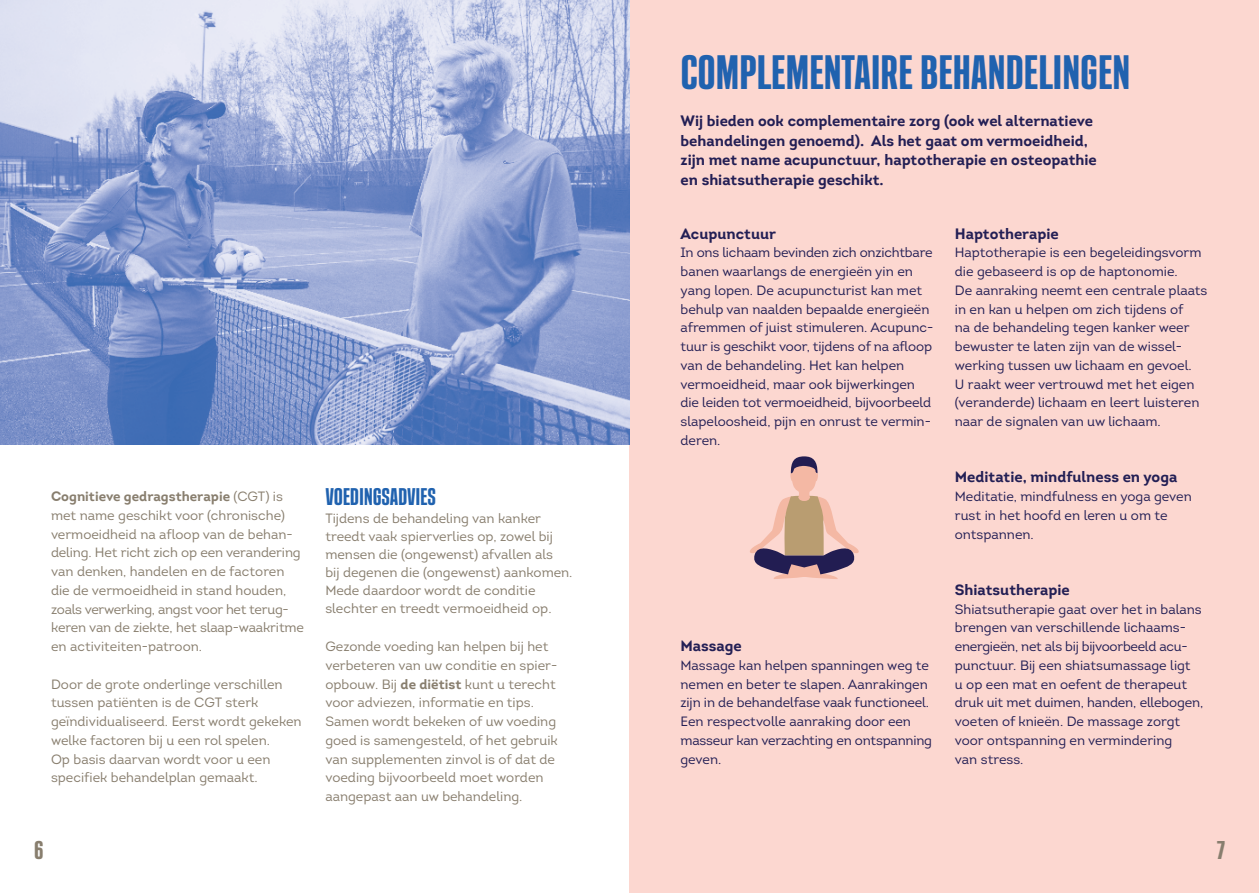
<style>
.page{position:relative;width:1259px;height:893px;background:#fff}
.page>*{position:absolute;margin:0;border:0;box-sizing:border-box;transform-origin:0 0}
.t1{font:800 condensed 45px "HK Compression";letter-spacing:-.01em;color:#2062af}
.t2{font:800 condensed 24px "HK Compression";color:#887e6e}
.t3{font:800 condensed 22.5px "HK Compression";letter-spacing:-.01em;color:#2062af}
.t4{font:700 15px/19.5px "Intro";color:#231f55}
.t5{font:13.5px/18.8px "Intro";color:#231f55}
.t6{font:13.5px/18.8px "Intro";color:#887e6e}
.s1{font-weight:700}
</style>
<div class="page">
<div style="left:629px;top:0;width:630px;height:893px;background:#fcd7d0"></div>
<svg style="left:750px;top:456px;width:109px;height:123px"></svg>
<img style="left:0;top:0;width:629px;height:445px">
<p class="t6" style="left:51px;top:487px;width:254px"><span class="s1">Cognitieve gedragstherapie</span> (CGT) is met name geschikt voor (chronische) vermoeidheid na afloop van de behan&shy;deling. Het richt zich op een verandering van denken, handelen en de factoren die de vermoeidheid in stand houden, zoals verwerking, angst voor het terug&shy;keren van de ziekte, het slaap-waakritme en activiteiten-patroon.</p>
<p class="t6" style="left:51px;top:675px;width:252px">Door de grote onderlinge verschillen tussen patiënten is de CGT sterk geïndividualiseerd. Eerst wordt gekeken welke factoren bij u een rol spelen.<br>Op basis daarvan wordt voor u een specifiek behandelplan gemaakt.</p>
<h3 class="t3" style="left:325px;top:482px;width:112px">VOEDINGSADVIES</h3>
<p class="t6" style="left:325px;top:509px;width:249px;line-height:18px">Tijdens de behandeling van kanker treedt vaak spierverlies op, zowel bij mensen die (ongewenst) afvallen als<br>bij degenen die (ongewenst) aankomen.<br>Mede daardoor wordt de conditie slechter en treedt vermoeidheid op.</p>
<p class="t6" style="left:325px;top:637px;width:234px">Gezonde voeding kan helpen bij het verbeteren van uw conditie en spier&shy;opbouw. Bij <span class="s1">de diëtist</span> kunt u terecht voor adviezen, informatie en tips.<br>Samen wordt bekeken of uw voeding goed is samengesteld, of het gebruik van supplementen zinvol is of dat de voeding bijvoorbeeld moet worden aangepast aan uw behandeling.</p>
<h1 class="t1" style="left:680px;top:43px;width:451px">COMPLEMENTAIRE BEHANDELINGEN</h1>
<p class="t4" style="left:680px;top:111px;width:418px">Wij bieden ook complementaire zorg (ook wel alternatieve behandelingen genoemd). Als het gaat om vermoeidheid, zijn met name acupunctuur, haptotherapie en osteopathie en shiatsutherapie geschikt.</p>
<p class="t4" style="left:680px;top:223px;width:97px">Acupunctuur</p>
<p class="t5" style="left:680px;top:243px;width:254px">In ons lichaam bevinden zich onzichtbare banen waarlangs de energieën yin en yang lopen. De acupuncturist kan met behulp van naalden bepaalde energieën afremmen of juist stimuleren. Acupunc&shy;tuur is geschikt voor, tijdens of na afloop van de behandeling. Het kan helpen vermoeidheid, maar ook bijwerkingen die leiden tot vermoeidheid, bijvoorbeeld slapeloosheid, pijn en onrust te vermin&shy;deren.</p>
<p class="t4" style="left:955px;top:223px;width:105px">Haptotherapie</p>
<p class="t5" style="left:955px;top:243px;width:254px">Haptotherapie is een begeleidingsvorm die gebaseerd is op de haptonomie.<br>De aanraking neemt een centrale plaats in en kan u helpen om zich tijdens of<br>na de behandeling tegen kanker weer bewuster te laten zijn van de wissel&shy;werking tussen uw lichaam en gevoel.<br>U raakt weer vertrouwd met het eigen (veranderde) lichaam en leert luisteren naar de signalen van uw lichaam.</p>
<p class="t4" style="left:680px;top:636px;width:63px">Massage</p>
<p class="t5" style="left:680px;top:656px;width:253px">Massage kan helpen spanningen weg te nemen en beter te slapen. Aanrakingen zijn in de behandelfase vaak functioneel.<br>Een respectvolle aanraking door een masseur kan verzachting en ontspanning geven.</p>
<p class="t4" style="left:955px;top:467px;width:224px">Meditatie, mindfulness en yoga</p>
<p class="t5" style="left:955px;top:487px;width:238px">Meditatie, mindfulness en yoga geven rust in het hoofd en leren u om te ontspannen.</p>
<p class="t4" style="left:955px;top:580px;width:116px">Shiatsutherapie</p>
<p class="t5" style="left:955px;top:600px;width:250px">Shiatsutherapie gaat over het in balans brengen van verschillende lichaams&shy;energieën, net als bij bijvoorbeeld acu&shy;punctuur. Bij een shiatsumassage ligt<br>u op een mat en oefent de therapeut druk uit met duimen, handen, ellebogen, voeten of knieën. De massage zorgt voor ontspanning en vermindering<br>van stress.</p>
<h2 class="t2" style="left:34px;top:835px;width:11px">6</h2>
<h2 class="t2" style="left:1217px;top:835px;width:9px">7</h2>
</div>
